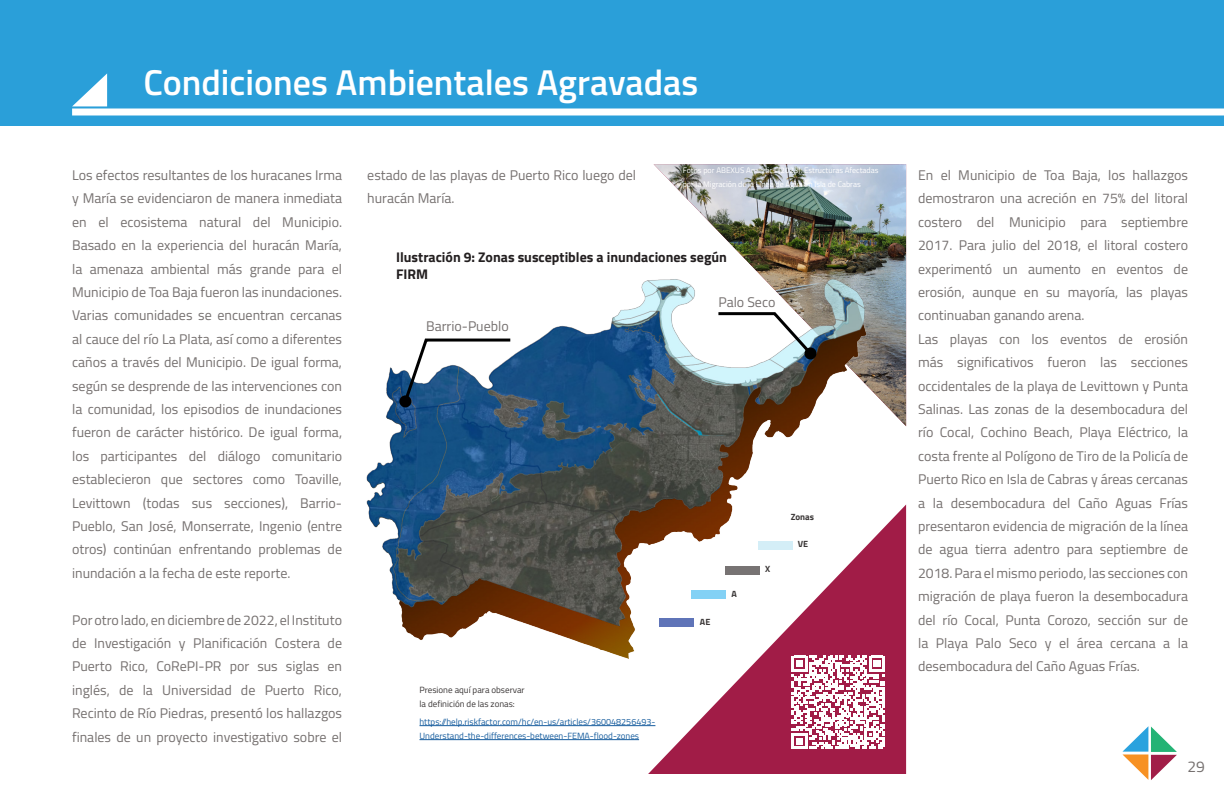
<style>
.page{position:relative;width:1224px;height:792px;background:#fff}
.page>*{position:absolute;margin:0;border:0;box-sizing:border-box;transform-origin:0 0}
.indices_titulo{font:600 36px "Titillium Web";color:#fff}
.t1{font:15.6px "Titillium Web";color:#75706f}
.Body_Copy{font:14px/23.4px "Titillium Web";color:#75706f;text-align:justify}
.t2{font:700 14px/16.8px "Titillium Web";color:#231f20}
.Paragraph_Style_2{font:9px/14px "Titillium Web";color:#175d9e}
.Paragraph_Style_2-2{font:9px/14px "Titillium Web";color:#3b3737}
.Paragraph_Style_2-3{font:700 9px "Titillium Web";color:#3b3737}
.Paragraph_Style_2-4{font:8px "Titillium Web";color:#fff}
</style>
<div class="page">
<div style="left:0;top:0;width:1224px;height:126px;background:#2a9fd9"></div>
<svg style="left:1122px;top:726px;width:55px;height:54px"></svg>
<div style="left:72px;top:108px;width:1152px;height:8px;background:#fff"></div>
<svg style="left:72px;top:73px;width:35px;height:33px"></svg>
<img style="left:886px;top:164px;width:20px;height:262px">
<img style="left:366px;top:164px;width:520px;height:562px">
<svg style="left:402px;top:337px;width:111px;height:68px"></svg>
<div style="left:399px;top:395px;width:12px;height:12px;background:#000;border-radius:50%"></div>
<svg style="left:715px;top:311px;width:100px;height:47px"></svg>
<div style="left:804px;top:347px;width:12px;height:12px;background:#000;border-radius:50%"></div>
<svg style="left:648px;top:505px;width:258px;height:269px"></svg>
<hr style="left:420px;top:725px;width:235px;height:1px;background:#175d9e">
<hr style="left:420px;top:739px;width:219px;height:1px;background:#175d9e">
<div style="left:660px;top:618px;width:34px;height:9px;background:#5f74b8"></div>
<div style="left:691px;top:590px;width:35px;height:9px;background:#83d1f5"></div>
<div style="left:726px;top:566px;width:34px;height:9px;background:#777373"></div>
<div style="left:758px;top:541px;width:34px;height:9px;background:#d4eef7"></div>
<svg style="left:792px;top:656px;width:93px;height:93px"></svg>
<p class="indices_titulo" style="left:143px;top:55px;width:557px">Condiciones Ambientales Agravadas</p>
<p class="Body_Copy" style="left:72px;top:163px;width:272px">Los efectos resultantes de los huracanes Irma y María se evidenciaron de manera inmediata en el ecosistema natural del Municipio.<br>Basado en la experiencia del huracán María, la amenaza ambiental más grande para el Municipio de Toa Baja fueron las inundaciones.<br>Varias comunidades se encuentran cercanas al cauce del río La Plata, así como a diferentes caños a través del Municipio. De igual forma, según se desprende de las intervenciones con la comunidad, los episodios de inundaciones fueron de carácter histórico. De igual forma, los participantes del diálogo comunitario establecieron que sectores como Toaville, Levittown (todas sus secciones), Barrio-Pueblo, San José, Monserrate, Ingenio (entre otros) continúan enfrentando problemas de inundación a la fecha de este reporte.</p>
<p class="Body_Copy" style="left:72px;top:607px;width:272px">Por otro lado, en diciembre de 2022, el Instituto de Investigación y Planificación Costera de Puerto Rico, CoRePI-PR por sus siglas en inglés, de la Universidad de Puerto Rico, Recinto de Río Piedras, presentó los hallazgos finales de un proyecto investigativo sobre el</p>
<p class="Paragraph_Style_2-4" style="left:683px;top:165px;width:197px">Fotos por ABEXUS Analytics (2023): Estructuras Afectadas</p>
<p class="Paragraph_Style_2-4" style="left:683px;top:179px;width:180px">por la Migración de la Línea de Agua en Isla de Cabras</p>
<p class="Body_Copy" style="left:367px;top:163px;width:270px">estado de las playas de Puerto Rico luego del huracán María.</p>
<p class="Body_Copy" style="left:918px;top:163px;width:272px">En el Municipio de Toa Baja, los hallazgos demostraron una acreción en 75% del litoral costero del Municipio para septiembre 2017. Para julio del 2018, el litoral costero experimentó un aumento en eventos de erosión, aunque en su mayoría, las playas continuaban ganando arena.</p>
<p class="Body_Copy" style="left:918px;top:327px;width:272px">Las playas con los eventos de erosión más significativos fueron las secciones occidentales de la playa de Levittown y Punta Salinas. Las zonas de la desembocadura del río Cocal, Cochino Beach, Playa Eléctrico, la costa frente al Polígono de Tiro de la Policía de Puerto Rico en Isla de Cabras y áreas cercanas a la desembocadura del Caño Aguas Frías presentaron evidencia de migración de la línea de agua tierra adentro para septiembre de 2018. Para el mismo periodo, las secciones con migración de playa fueron la desembocadura del río Cocal, Punta Corozo, sección sur de la Playa Palo Seco y el área cercana a la desembocadura del Caño Aguas Frías.</p>
<p class="t2" style="left:396px;top:248px;width:332px">Ilustración 9: Zonas susceptibles a inundaciones según<br>FIRM</p>
<p class="Body_Copy" style="left:718px;top:290px;width:59px">Palo Seco</p>
<p class="Body_Copy" style="left:426px;top:313px;width:84px">Barrio-Pueblo</p>
<p class="Paragraph_Style_2-3" style="left:791px;top:510px;width:25px">Zonas</p>
<p class="Paragraph_Style_2-3" style="left:798px;top:537px;width:12px">VE</p>
<p class="Paragraph_Style_2-3" style="left:765px;top:562px;width:7px">X</p>
<p class="Paragraph_Style_2-3" style="left:732px;top:587px;width:7px">A</p>
<p class="Paragraph_Style_2-3" style="left:700px;top:615px;width:12px">AE</p>
<p class="Paragraph_Style_2-2" style="left:420px;top:682px;width:107px">Presione aquí para observar la definición de las zonas:</p>
<p class="Paragraph_Style_2" style="left:420px;top:714px;width:237px">https://help.riskfactor.com/hc/en-us/articles/360048256493-<br>Understand-the-differences-between-FEMA-flood-zones</p>
<p class="t1" style="left:1187px;top:755px;width:19px">29</p>
</div>
